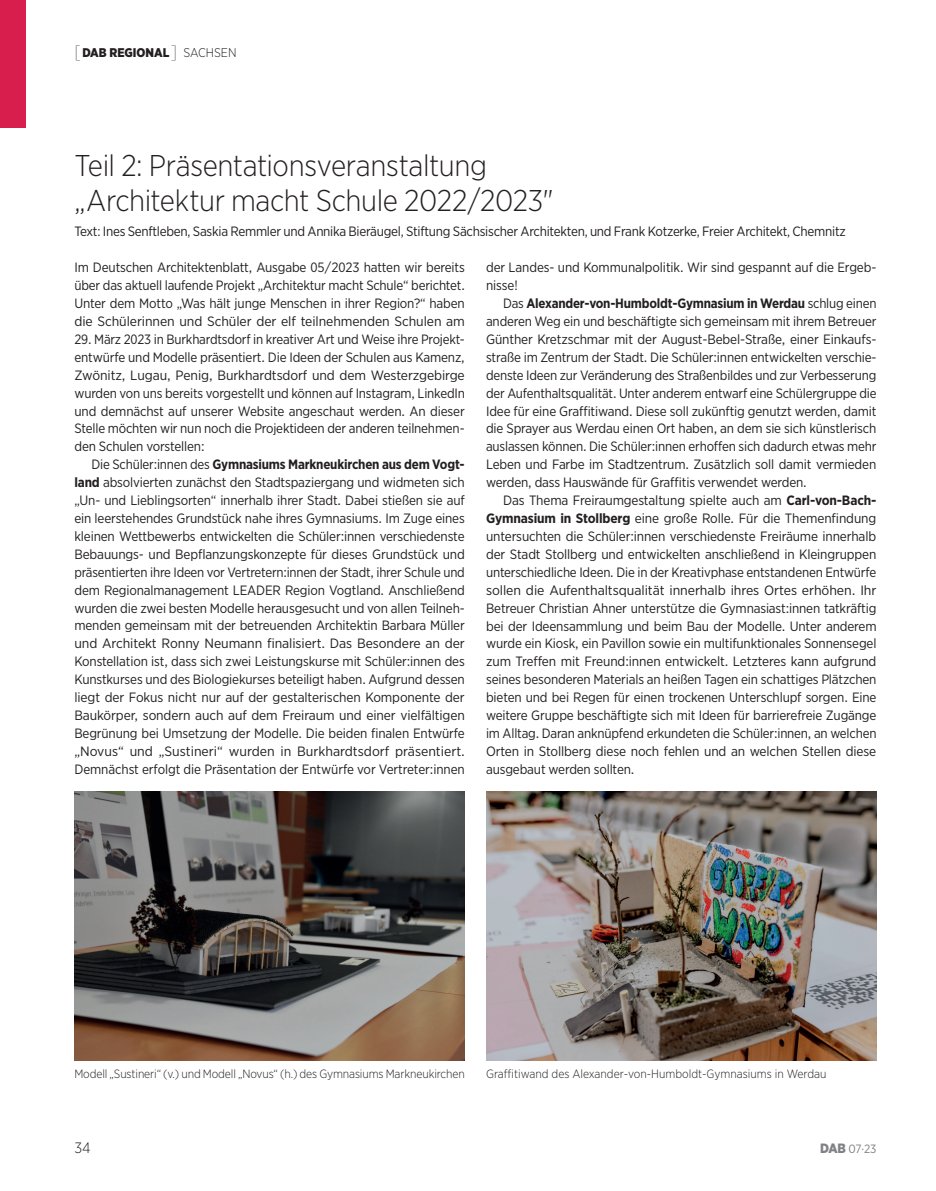
<style>
.page{position:relative;width:936px;height:1191px;background:#fff}
.page>*{position:absolute;margin:0;border:0;box-sizing:border-box;transform-origin:0 0}
.t1{font:300 30px/34.5px "Gotham Narrow";letter-spacing:-.015em;color:#231f20}
.t2{font:300 15px "Gotham Narrow";color:#231f20}
.t3{font:13.5px/17.9px "Gotham Narrow";letter-spacing:-.01em;color:#231f20;text-align:justify}
.t4{font:900 12.6px "Gotham Narrow";color:#231f20}
.t5{font:300 12px "Gotham Narrow";letter-spacing:-.01em;color:#231f20}
.t6{font:12px "Gotham Narrow";color:#808285}
.s1{font-weight:100;font-size:18px}
.s2{font-weight:300}
.s3{font-weight:700}
.s4{font-weight:900;font-size:13.5px}
</style>
<div class="page">
<img style="left:486px;top:791px;width:390px;height:269px">
<img style="left:74px;top:791px;width:391px;height:269px">
<div style="left:0;top:0;width:26px;height:128px;background:#d81e4c"></div>
<p class="t4" style="left:74px;top:44px;width:125px"><span class="s1">[</span>DAB REGIONAL<span class="s1">]</span> <span class="s2">Sachsen</span></p>
<h1 class="t1" style="left:74px;top:148px;width:480px">Teil 2: Präsentationsveranstaltung „Architektur macht Schule 2022/2023"</h1>
<p class="t3" style="left:74px;top:222px;width:772px">Text: Ines Senftleben, Saskia Remmler und Annika Bieräugel, Stiftung Sächsischer Architekten, und Frank Kotzerke, Freier Architekt, Chemnitz</p>
<p class="t3" style="left:74px;top:258px;width:392px">Im Deutschen Architektenblatt, Ausgabe 05/2023 hatten wir bereits über das aktuell laufende Projekt „Architektur macht Schule“ berichtet.<br>Unter dem Motto „Was hält junge Menschen in ihrer Region?“ haben die Schülerinnen und Schüler der elf teilnehmenden Schulen am</p>
<p class="t3" style="left:74px;top:330px;width:392px">29. März 2023 in Burkhardtsdorf in kreativer Art und Weise ihre Projekt&shy;entwürfe und Modelle präsentiert. Die Ideen der Schulen aus Kamenz, Zwönitz, Lugau, Penig, Burkhardtsdorf und dem Westerzgebirge wurden von uns bereits vorgestellt und können auf Instagram, LinkedIn und demnächst auf unserer Website angeschaut werden. An dieser Stelle möchten wir nun noch die Projektideen der anderen teilnehmen&shy;den Schulen vorstellen:</p>
<p class="t3" style="left:74px;top:455px;width:392px;text-indent:17px">Die Schüler:innen des <span class="s3">Gymnasiums Markneukirchen aus dem Vogt&shy;land</span> absolvierten zunächst den Stadtspaziergang und widmeten sich „Un- und Lieblingsorten“ innerhalb ihrer Stadt. Dabei stießen sie auf ein leerstehendes Grundstück nahe ihres Gymnasiums. Im Zuge eines kleinen Wettbewerbs entwickelten die Schüler:innen verschiedenste Bebauungs- und Bepflanzungskonzepte für dieses Grundstück und präsentierten ihre Ideen vor Vertretern:innen der Stadt, ihrer Schule und dem Regionalmanagement LEADER Region Vogtland. Anschließend wurden die zwei besten Modelle herausgesucht und von allen Teilneh&shy;menden gemeinsam mit der betreuenden Architektin Barbara Müller und Architekt Ronny Neumann finalisiert. Das Besondere an der Konstellation ist, dass sich zwei Leistungskurse mit Schüler:innen des Kunstkurses und des Biologiekurses beteiligt haben. Aufgrund dessen liegt der Fokus nicht nur auf der gestalterischen Komponente der Baukörper, sondern auch auf dem Freiraum und einer vielfältigen Begrünung bei Umsetzung der Modelle. Die beiden finalen Entwürfe „Novus“ und „Sustineri“ wurden in Burkhardtsdorf präsentiert.<br>Demnächst erfolgt die Präsentation der Entwürfe vor Vertreter:innen</p>
<p class="t3" style="left:486px;top:258px;width:392px">der Landes- und Kommunalpolitik. Wir sind gespannt auf die Ergeb&shy;nisse!</p>
<p class="t3" style="left:486px;top:294px;width:392px;text-indent:17px">Das <span class="s3">Alexander-von-Humboldt-Gymnasium in Werdau</span> schlug einen anderen Weg ein und beschäftigte sich gemeinsam mit ihrem Betreuer Günther Kretzschmar mit der August-Bebel-Straße, einer Einkaufs&shy;straße im Zentrum der Stadt. Die Schüler:innen entwickelten verschie&shy;denste Ideen zur Veränderung des Straßenbildes und zur Verbesserung der Aufenthaltsqualität. Unter anderem entwarf eine Schülergruppe die Idee für eine Graffitiwand. Diese soll zukünftig genutzt werden, damit die Sprayer aus Werdau einen Ort haben, an dem sie sich künstlerisch auslassen können. Die Schüler:innen erhoffen sich dadurch etwas mehr Leben und Farbe im Stadtzentrum. Zusätzlich soll damit vermieden werden, dass Hauswände für Graffitis verwendet werden.</p>
<p class="t3" style="left:486px;top:491px;width:392px;text-indent:17px">Das Thema Freiraumgestaltung spielte auch am <span class="s3">Carl-von-Bach-Gymnasium in Stollberg</span> eine große Rolle. Für die Themenfindung untersuchten die Schüler:innen verschiedenste Freiräume innerhalb der Stadt Stollberg und entwickelten anschließend in Kleingruppen unterschiedliche Ideen. Die in der Kreativphase entstandenen Entwürfe sollen die Aufenthaltsqualität innerhalb ihres Ortes erhöhen. Ihr Betreuer Christian Ahner unterstütze die Gymnasiast:innen tatkräftig bei der Ideensammlung und beim Bau der Modelle. Unter anderem wurde ein Kiosk, ein Pavillon sowie ein multifunktionales Sonnensegel zum Treffen mit Freund:innen entwickelt. Letzteres kann aufgrund seines besonderen Materials an heißen Tagen ein schattiges Plätzchen bieten und bei Regen für einen trockenen Unterschlupf sorgen. Eine weitere Gruppe beschäftigte sich mit Ideen für barrierefreie Zugänge im Alltag. Daran anknüpfend erkundeten die Schüler:innen, an welchen Orten in Stollberg diese noch fehlen und an welchen Stellen diese ausgebaut werden sollten.</p>
<p class="t5" style="left:74px;top:1066px;width:392px">Modell „Sustineri“ (v.) und Modell „Novus“ (h.) des Gymnasiums Markneukirchen</p>
<p class="t5" style="left:486px;top:1066px;width:342px">Graffitiwand des Alexander-von-Humboldt-Gymnasiums in Werdau</p>
<p class="t2" style="left:74px;top:1138px;width:18px">34</p>
<p class="t6" style="left:820px;top:1141px;width:58px"><span class="s4">DAB</span> 07·23</p>
</div>
